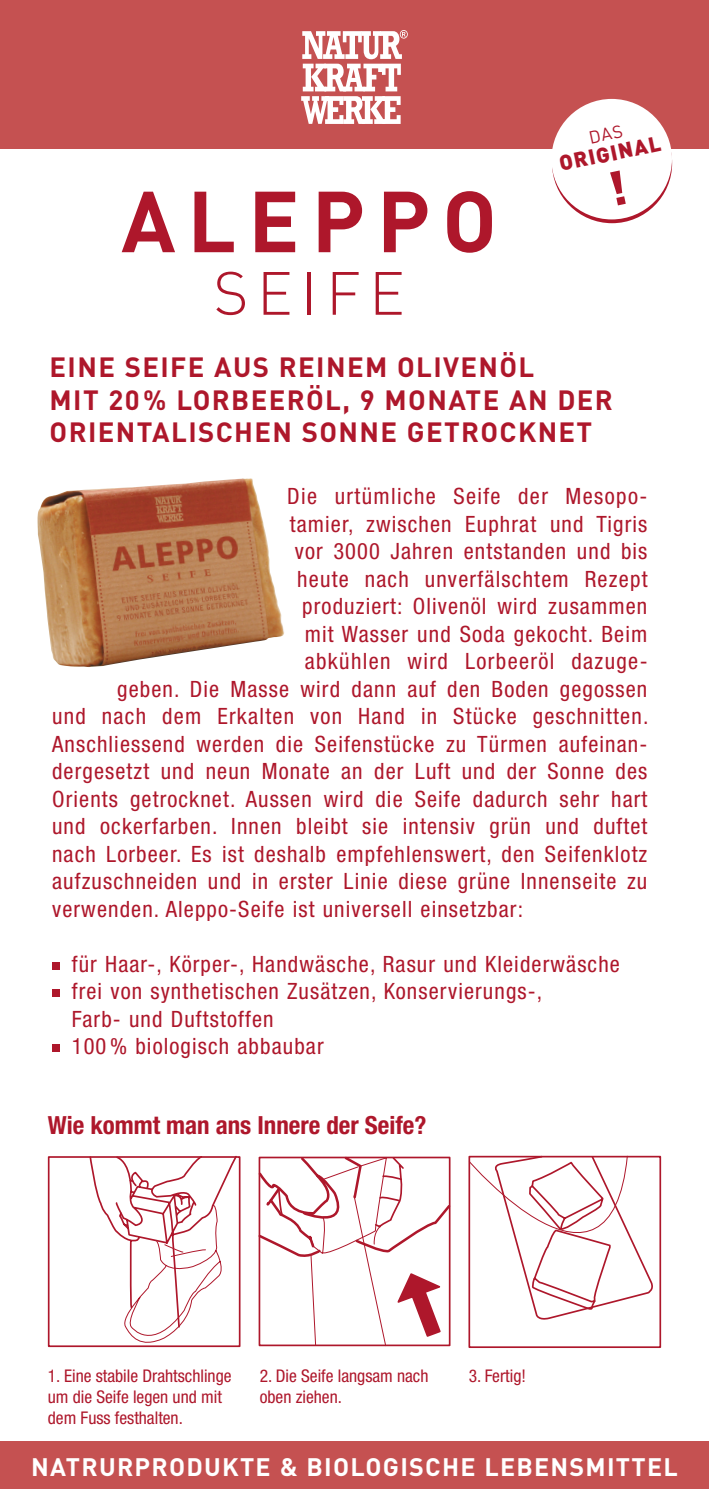
<style>
.page{position:relative;width:709px;height:1489px;background:#fff}
.page>*{position:absolute;margin:0;border:0;box-sizing:border-box;transform-origin:0 0}
.t1{font:700 85px "DIN";letter-spacing:.14em;color:#ae172b}
.t2{font:300 60px "DIN";letter-spacing:.14em;color:#ae172b}
.t3{font:700 27.5px/32.5px "DIN";letter-spacing:.05em;color:#ae172b}
.t4{font:700 25px "DIN";letter-spacing:.05em;color:#fff}
.t5{font:700 condensed 25px "Helvetica Neue";color:#ae172b}
.t6{font:condensed 22.5px/27.5px "Helvetica Neue";letter-spacing:.05em;color:#ae172b}
.t7{font:900 21.25px "DIN";color:#ae172b}
.t8{font:condensed 17.5px/21px "Helvetica Neue";color:#ae172b}
</style>
<div class="page">
<div style="left:52px;top:961px;width:8px;height:8px;background:#ae172b"></div>
<div style="left:52px;top:989px;width:8px;height:7px;background:#ae172b"></div>
<div style="left:52px;top:1044px;width:8px;height:7px;background:#ae172b"></div>
<div style="left:0;top:0;width:709px;height:149px;background:#c55151"></div>
<svg style="left:301px;top:30px;width:107px;height:94px"></svg>
<div style="left:0;top:1440px;width:709px;height:48px;background:#c55151"></div>
<svg style="left:552px;top:103px;width:120px;height:120px"></svg>
<div style="left:551px;top:99px;width:121px;height:120px;background:#fff;border-radius:50%"></div>
<img style="left:37px;top:478px;width:248px;height:189px">
<svg style="left:468px;top:1155px;width:194px;height:193px"></svg>
<svg style="left:258px;top:1156px;width:193px;height:190px"></svg>
<svg style="left:89px;top:1155px;width:149px;height:193px"></svg>
<div style="left:48px;top:1156px;width:192px;height:190px;border:2px solid #ae172b"></div>
<h1 class="t1" style="left:121px;top:166px;width:377px">ALEPPO</h1>
<h2 class="t2" style="left:213px;top:256px;width:193px">SEIFE</h2>
<p class="t7" style="left:556px;top:150px;width:105px;rotate:-12deg">ORIGINAL</p>
<p class="t3" style="left:50px;top:350px;width:565px">EINE SEIFE AUS REINEM OLIVENÖL<br>MIT 20% LORBEERÖL, 9 MONATE AN DER<br>ORIENTALISCHEN SONNE GETROCKNET</p>
<p class="t6" style="left:287px;top:482px;width:361px">Die urtümliche Seife der Mesopo-</p>
<p class="t6" style="left:290px;top:510px;width:359px">tamier, zwischen Euphrat und Tigris</p>
<p class="t6" style="left:295px;top:537px;width:354px">vor 3000 Jahren entstanden und bis</p>
<p class="t6" style="left:297px;top:565px;width:352px">heute nach unverfälschtem Rezept</p>
<p class="t6" style="left:302px;top:592px;width:347px">produziert: Olivenöl wird zusammen</p>
<p class="t6" style="left:305px;top:620px;width:344px">mit Wasser und Soda gekocht. Beim</p>
<p class="t6" style="left:305px;top:647px;width:344px">abkühlen wird Lorbeeröl dazuge-</p>
<p class="t6" style="left:117px;top:675px;width:531px">geben. Die Masse wird dann auf den Boden gegossen</p>
<p class="t6" style="left:52px;top:702px;width:598px">und nach dem Erkalten von Hand in Stücke geschnitten.</p>
<p class="t6" style="left:52px;top:729px;width:596px">Anschliessend werden die Seifenstücke zu Türmen aufeinan-</p>
<p class="t6" style="left:52px;top:757px;width:596px">dergesetzt und neun Monate an der Luft und der Sonne des</p>
<p class="t6" style="left:52px;top:784px;width:597px">Orients getrocknet. Aussen wird die Seife dadurch sehr hart</p>
<p class="t6" style="left:52px;top:812px;width:597px">und ockerfarben. Innen bleibt sie intensiv grün und duftet</p>
<p class="t6" style="left:52px;top:839px;width:596px">nach Lorbeer. Es ist deshalb empfehlenswert, den Seifenklotz</p>
<p class="t6" style="left:52px;top:867px;width:596px">aufzuschneiden und in erster Linie diese grüne Innenseite zu</p>
<p class="t6" style="left:52px;top:894px;width:472px">verwenden. Aleppo-Seife ist universell einsetzbar:</p>
<p class="t6" style="left:72px;top:950px;width:549px">für Haar-, Körper-, Handwäsche, Rasur und Kleiderwäsche frei von synthetischen Zusätzen, Konservierungs-,<br>Farb- und Duftstoffen<br>100 % biologisch abbaubar</p>
<p class="t5" style="left:48px;top:1109px;width:380px">Wie kommt man ans Innere der Seife?</p>
<p class="t8" style="left:48px;top:1365px;width:185px">1. Eine stabile Drahtschlinge um die Seife legen und mit dem Fuss festhalten.</p>
<p class="t8" style="left:260px;top:1365px;width:170px">2. Die Seife langsam nach oben ziehen.</p>
<p class="t8" style="left:469px;top:1365px;width:59px">3. Fertig!</p>
<p class="t4" style="left:31px;top:1450px;width:648px">NATRURPRODUKTE &amp; BIOLOGISCHE LEBENSMITTEL</p>
</div>
